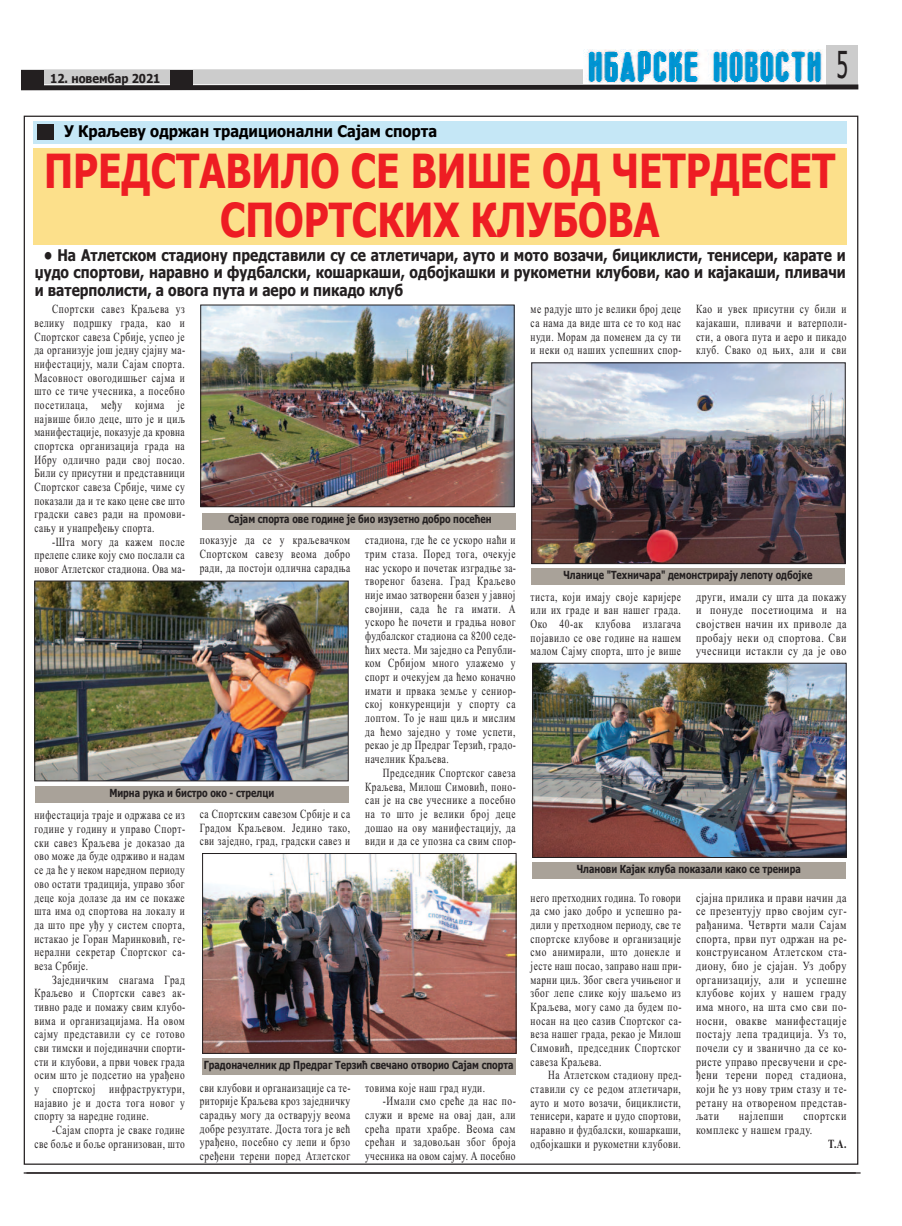
<style>
.page{position:relative;width:902px;height:1226px;background:#fff}
.page>*{position:absolute;margin:0;border:0;box-sizing:border-box;transform-origin:0 0}
.t1{font:700 47.25px/48.5px "Tahoma";color:#ee1d23;text-align:center;scale:.8 1}
.t2{font:37.38px "Tahoma";color:#231f20;scale:.58 1}
.t3{font:700 16.12px/17.4px "Tahoma";color:#231f20;text-align:justify;scale:.85 1}
.t4{font:700 16.12px "Tahoma";color:#000;scale:.9 1}
.t5{font:12.38px/13.6px "Times New Roman";letter-spacing:.05em;color:#231f20;text-align:justify;scale:.75 1}
.t6{font:12.38px/13.6px "Times New Roman";letter-spacing:.05em;color:#231f20;text-align:justify;scale:.8 1}
.t7{font:700 12.38px "Tahoma";color:#231f20;scale:.9 1}
.t8{font:700 12.38px "Times New Roman";color:#231f20;scale:.75 1}
.t9{font:700 11.25px "Tahoma";color:#231f20;scale:.8 1}
</style>
<div class="page">
<hr style="left:24px;top:1172px;width:836px;height:2px;background:#231f20">
<div style="left:21px;top:69px;width:791px;height:15px;background:#ccc"></div>
<div style="left:826px;top:45px;width:32px;height:43px;background:#ccc"></div>
<svg style="left:21px;top:82px;width:838px;height:9px"></svg>
<div style="left:21px;top:70px;width:22px;height:16px;background:#231f20"></div>
<div style="left:170px;top:70px;width:22px;height:16px;background:#231f20"></div>
<svg style="left:583px;top:49px;width:243px;height:35px"></svg>
<img style="left:583px;top:50px;width:243px;height:32px">
<div style="left:33px;top:122px;width:814px;height:22px;background:#c5e7f6"></div>
<div style="left:37px;top:124px;width:17px;height:15px;background:#231f20"></div>
<div style="left:33px;top:148px;width:813px;height:97px;background:#fce08b"></div>
<img style="left:202px;top:307px;width:310px;height:198px">
<div style="left:200px;top:305px;width:314px;height:202px;border:1px solid #231f20"></div>
<div style="left:202px;top:513px;width:313px;height:16px;background:#a9a299"></div>
<img style="left:533px;top:365px;width:310px;height:197px">
<div style="left:531px;top:363px;width:314px;height:201px;border:1px solid #231f20"></div>
<div style="left:531px;top:568px;width:313px;height:16px;background:#a9a299"></div>
<img style="left:36px;top:583px;width:310px;height:196px">
<div style="left:34px;top:581px;width:314px;height:200px;border:1px solid #231f20"></div>
<div style="left:35px;top:786px;width:313px;height:17px;background:#a9a299"></div>
<img style="left:204px;top:855px;width:310px;height:197px">
<div style="left:202px;top:853px;width:314px;height:201px;border:1px solid #231f20"></div>
<div style="left:202px;top:1058px;width:313px;height:17px;background:#a9a299"></div>
<img style="left:534px;top:665px;width:310px;height:191px">
<div style="left:532px;top:663px;width:314px;height:195px;border:1px solid #231f20"></div>
<div style="left:532px;top:862px;width:313px;height:17px;background:#a9a299"></div>
<p class="t7" style="left:50px;top:71px;width:124px">12. новембар 2021</p>
<h3 class="t4" style="left:64px;top:122px;width:416px">У Краљеву одржан традиционални Сајам спорта</h3>
<h2 class="t2" style="left:836px;top:43px;width:22px">5</h2>
<h1 class="t1" style="left:44px;top:148px;width:990px">ПРЕДСТАВИЛО СЕ ВИШЕ ОД ЧЕТРДЕСЕТ<br>СПОРТСКИХ КЛУБОВА</h1>
<p class="t3" style="left:35px;top:247px;width:956px;text-indent:9px">• На Атлетском стадиону представили су се атлетичари, ауто и мото возачи, бициклисти, тенисери, карате и џудо спортови, наравно и фудбалски, кошаркаши, одбојкашки и рукометни клубови, као и кајакаши, пливачи и ватерполисти, а овога пута и аеро и пикадо клуб</p>
<p class="t5" style="left:34px;top:302px;width:203px;text-indent:18px">Спортски савез Краљева уз велику подршку града, као и Спортског савеза Србије, успео је да организује још једну сјајну ма&shy;нифестацију, мали Сајам спорта.<br>Масовност овогодишњег сајма и што се тиче учесника, а посебно посетилаца, међу којима је највише било деце, што је и циљ манифестације, показује да кровна спортска организација града на Ибру одлично ради свој посао.<br>Били су присутни и представници Спортског савеза Србије, чиме су показали да и те како цене све што градски савез ради на промови&shy;сању и унапређењу спорта.</p>
<p class="t5" style="left:34px;top:535px;width:203px;text-indent:18px">-Шта могу да кажем после прелепе слике коју смо послали са новог Атлетског стадиона. Ова ма-</p>
<p class="t9" style="left:228px;top:513px;width:331px">Сајам спорта ове године је био изузетно добро посећен</p>
<p class="t5" style="left:200px;top:533px;width:202px">показује да се у краљевачком Спортском савезу веома добро ради, да постоји одлична сарадња</p>
<p class="t5" style="left:365px;top:533px;width:203px">стадиона, где ће се ускоро наћи и трим стаза. Поред тога, очекује нас ускоро и почетак изградње за&shy;твореног базена. Град Краљево није имао затворени базен у јавној својини, сада ће га имати. А ускоро ће почети и градња новог фудбалског стадиона са 8200 седе&shy;ћих места. Ми заједно са Републи&shy;ком Србијом много улажемо у спорт и очекујем да ћемо коначно имати и првака земље у сениор&shy;ској конкуренцији у спорту са лоптом. То је наш циљ и мислим да ћемо заједно у томе успети, рекао је др Предраг Терзић, градо&shy;начелник Краљева.</p>
<p class="t5" style="left:365px;top:766px;width:203px;text-indent:18px">Председник Спортског савеза Краљева, Милош Симовић, поно&shy;сан је на све учеснике а посебно на то што је велики број деце дошао на ову манифестацију, да види и да се упозна са свим спор-</p>
<p class="t9" style="left:109px;top:786px;width:208px">Мирна рука и бистро око - стрелци</p>
<p class="t5" style="left:200px;top:807px;width:202px">са Спортским савезом Србије и са Градом Краљевом. Једино тако, сви заједно, град, градски савез и</p>
<p class="t5" style="left:34px;top:808px;width:203px">нифестација траје и одржава се из године у годину и управо Спорт&shy;ски савез Краљева је доказао да ово може да буде одрживо и надам се да ће у неком наредном периоду ово остати традиција, управо због деце која долазе да им се покаже шта има од спортова на локалу и да што пре уђу у систем спорта, истакао је Горан Маринковић, ге&shy;нерални секретар Спортског са&shy;веза Србије.</p>
<p class="t5" style="left:34px;top:973px;width:203px;text-indent:18px">Заједничким снагама Град Краљево и Спортски савез ак&shy;тивно раде и помажу свим клубо&shy;вима и организацијама. На овом сајму представили су се готово сви тимски и појединачни спорти&shy;сти и клубови, а први човек града осим што је подсетио на урађено у спортској инфраструктури, најавио је и доста тога новог у спорту за наредне године.</p>
<p class="t5" style="left:34px;top:1123px;width:202px;text-align:right">-Сајам спорта је сваке године<br>све боље и боље организован, што</p>
<p class="t9" style="left:204px;top:1059px;width:389px">Градоначелник др Предраг Терзић свечано отворио Сајам спорта</p>
<p class="t5" style="left:365px;top:1080px;width:161px">товима које наш град нуди.</p>
<p class="t5" style="left:383px;top:1094px;width:179px">-Имали смо среће да нас по-</p>
<p class="t5" style="left:365px;top:1108px;width:202px">служи и време на овај дан, али</p>
<p class="t5" style="left:365px;top:1121px;width:202px">срећа прати храбре. Веома сам</p>
<p class="t5" style="left:365px;top:1135px;width:202px">срећан и задовољан због броја</p>
<p class="t5" style="left:365px;top:1149px;width:202px">учесника на овом сајму. А посебно</p>
<p class="t5" style="left:200px;top:1080px;width:203px">сви клубови и органаизације са те&shy;риторије Краљева кроз заједничку сарадњу могу да остварују веома добре резултате. Доста тога је већ урађено, посебно су лепи и брзо сређени терени поред Атлетског</p>
<p class="t5" style="left:530px;top:302px;width:203px">ме радује што је велики број деце са нама да виде шта се то код нас нуди. Морам да поменем да су ти и неки од наших успешних спор-</p>
<p class="t5" style="left:696px;top:302px;width:203px">Као и увек присутни су били и кајакаши, пливачи и ватерполи&shy;сти, а овога пута и аеро и пикадо клуб. Свако од њих, али и сви</p>
<p class="t9" style="left:563px;top:568px;width:313px">Чланице "Техничара" демонстрирају лепоту одбојке</p>
<p class="t5" style="left:530px;top:589px;width:202px">тиста, који имају своје каријере или их граде и ван нашег града.<br>Око 40-ак клубова излагача појавило се ове године на нашем малом Сајму спорта, што је више</p>
<p class="t6" style="left:696px;top:589px;width:189px">други, имали су шта да покажу и понуде посетиоцима и на својствен начин их приволе да пробају неки од спортова. Сви учесници истакли су да је ово</p>
<p class="t9" style="left:577px;top:863px;width:281px">Чланови Кајак клуба показали како се тренира</p>
<p class="t5" style="left:530px;top:890px;width:203px">него претходних година. То говори да смо јако добро и успешно ра&shy;дили у претходном периоду, све те спортске клубове и организације смо анимирали, што донекле и јесте наш посао, заправо наш при&shy;марни циљ. Због свега учињеног и због лепе слике коју шаљемо из Краљева, могу само да будем по&shy;носан на цео сазив Спортског са&shy;веза нашег града, рекао је Милош Симовић, председник Спортског савеза Краљева.</p>
<p class="t5" style="left:530px;top:1068px;width:203px;text-indent:18px">На Атлетском стадиону пред&shy;ставили су се редом атлетичари, ауто и мото возачи, бициклисти, тенисери, карате и џудо спортови, наравно и фудбалски, кошаркаши, одбојкашки и рукометни клубови.</p>
<p class="t6" style="left:696px;top:890px;width:190px">сјајна прилика и прави начин да се презентују прво својим суг&shy;рађанима. Четврти мали Сајам спорта, први пут одржан на ре&shy;конструисаном Атлетском ста&shy;диону, био је сјајан. Уз добру организацију, али и успешне клубове којих у нашем граду има много, на шта смо сви по&shy;носни, овакве манифестације постају лепа традиција. Уз то, почели су и званично да се ко&shy;ристе управо пресвучени и сре&shy;ђени терени поред стадиона, који ће уз нову трим стазу и те&shy;ретану на отвореном представ&shy;љати</p>
<p class="t6" style="left:739px;top:1109px;width:57px">најлепши</p>
<p class="t6" style="left:696px;top:1109px;width:189px;text-indent:107px">спортски комплекс у нашем граду.</p>
<p class="t8" style="left:828px;top:1136px;width:26px">Т.А.</p>
</div>
